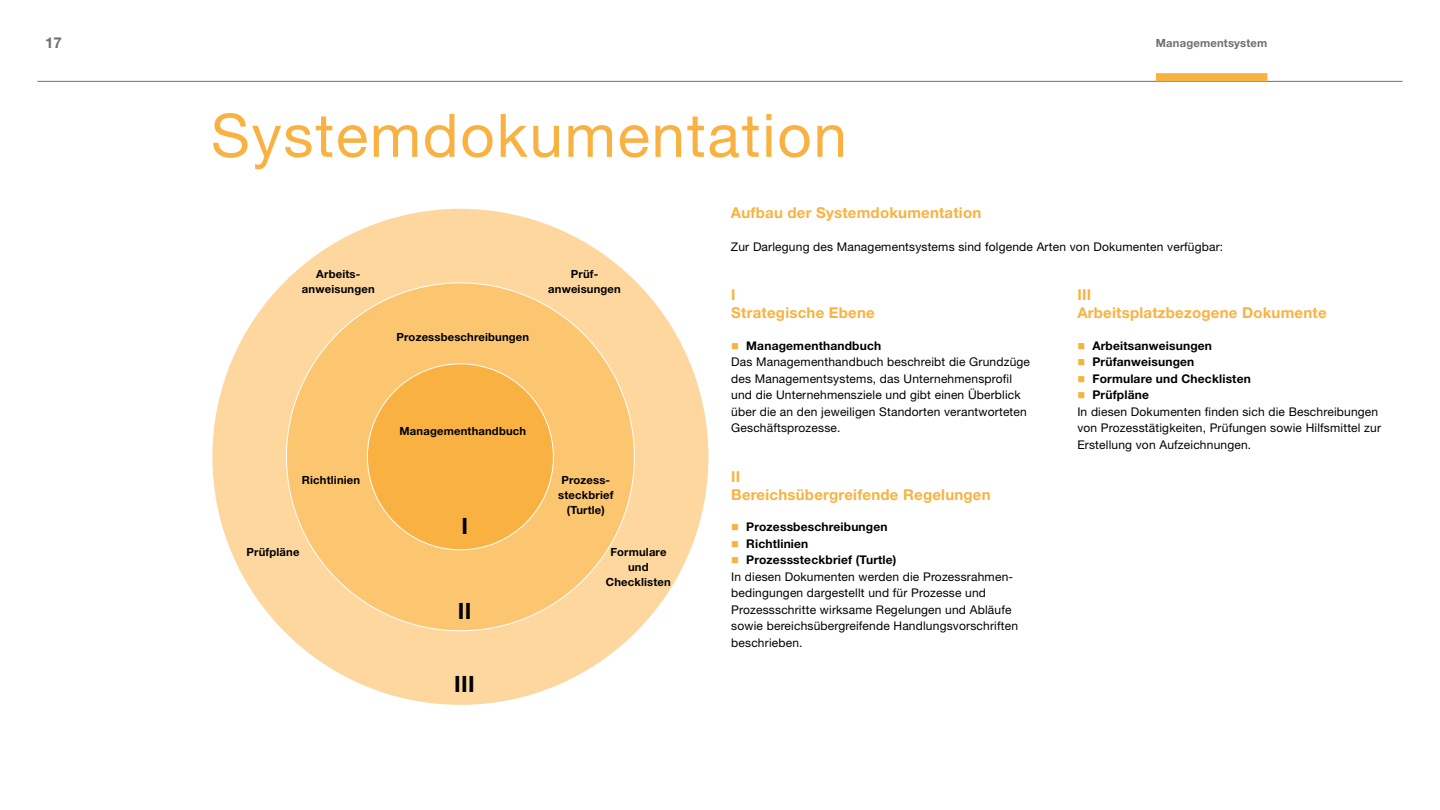
<style>
.page{position:relative;width:1440px;height:810px;background:#fff}
.page>*{position:absolute;margin:0;border:0;box-sizing:border-box;transform-origin:0 0}
.t1{font:60px "Helvetica Neue LT Std";letter-spacing:.03em;color:#f9b241}
.t2{font:700 22.5px "Helvetica Neue LT Std";color:#000}
.t3{font:700 15px/18px "Helvetica Neue LT Std";letter-spacing:.015em;color:#f9b241}
.t4{font:700 15px "Helvetica Neue LT Std";color:#6f6f6f}
.t5{font:12px/16.5px "Helvetica Neue LT Std";letter-spacing:.015em;color:#000}
.t6{font:700 12px/16.5px "Helvetica Neue LT Std";letter-spacing:.015em;color:#000}
.t7{font:700 11.25px/15px "Helvetica Neue LT Std";letter-spacing:.015em;color:#000;text-align:center}
.t8{font:700 11.25px "Helvetica Neue LT Std";letter-spacing:.015em;color:#6f6f6f}
</style>
<div class="page">
<div style="left:212px;top:209px;width:496px;height:496px;background:#fed79f;border-radius:50%"></div>
<div style="left:286px;top:283px;width:348px;height:348px;background:#fcc570;border-radius:50%"></div>
<div style="left:367px;top:364px;width:186px;height:186px;background:#f9b241;border-radius:50%"></div>
<hr style="left:38px;top:81px;width:1364px;height:1px;background:#6f6f6f">
<div style="left:1156px;top:73px;width:111px;height:8px;background:#f9b241"></div>
<p class="t4" style="left:45px;top:34px;width:18px">17</p>
<p class="t8" style="left:1156px;top:36px;width:113px">Managementsystem</p>
<h1 class="t1" style="left:211px;top:100px;width:637px">Systemdokumentation</h1>
<p class="t7" style="left:302px;top:266px;width:74px">Arbeits&shy;anweisungen</p>
<p class="t7" style="left:397px;top:329px;width:134px">Prozessbeschreibungen</p>
<p class="t7" style="left:548px;top:266px;width:74px">Prüf&shy;anweisungen</p>
<p class="t7" style="left:400px;top:424px;width:128px">Managementhandbuch</p>
<p class="t7" style="left:302px;top:472px;width:60px">Richtlinien</p>
<p class="t7" style="left:558px;top:472px;width:57px">Prozess&shy;steckbrief (Turtle)</p>
<p class="t7" style="left:247px;top:544px;width:55px">Prüfpläne</p>
<h2 class="t2" style="left:461px;top:512px;width:8px">I</h2>
<h2 class="t2" style="left:458px;top:597px;width:15px">II</h2>
<h2 class="t2" style="left:454px;top:670px;width:22px">III</h2>
<p class="t7" style="left:606px;top:544px;width:67px">Formulare und<br>Checklisten</p>
<p class="t3" style="left:731px;top:203px;width:252px">Aufbau der Systemdokumentation</p>
<p class="t5" style="left:731px;top:238px;width:494px">Zur Darlegung des Managementsystems sind folgende Arten von Dokumenten verfügbar:</p>
<p class="t3" style="left:731px;top:285px;width:145px">I<br>Strategische Ebene</p>
<p class="t6" style="left:746px;top:337px;width:137px">Managementhandbuch</p>
<p class="t5" style="left:731px;top:353px;width:300px">Das Managementhandbuch beschreibt die Grundzüge des Managementsystems, das Unternehmensprofil und die Unternehmensziele und gibt einen Überblick über die an den jeweiligen Standorten verantworteten Geschäftsprozesse.</p>
<p class="t3" style="left:731px;top:467px;width:261px">II<br>Bereichsübergreifende Regelungen</p>
<p class="t6" style="left:746px;top:518px;width:152px">Prozessbeschreibungen<br>Richtlinien<br>Prozesssteckbrief (Turtle)</p>
<p class="t5" style="left:731px;top:568px;width:288px">In diesen Dokumenten werden die Prozessrahmen&shy;bedingungen dargestellt und für Prozesse und Prozessschritte wirksame Regelungen und Abläufe sowie bereichsübergreifende Handlungsvorschriften beschrieben.</p>
<p class="t3" style="left:1077px;top:285px;width:251px">III<br>Arbeitsplatzbezogene Dokumente</p>
<p class="t6" style="left:1092px;top:337px;width:160px">Arbeitsanweisungen<br>Prüfanweisungen<br>Formulare und Checklisten<br>Prüfpläne</p>
<p class="t5" style="left:1077px;top:403px;width:305px">In diesen Dokumenten finden sich die Beschreibungen von Prozesstätigkeiten, Prüfungen sowie Hilfsmittel zur<br>Erstellung von Aufzeichnungen.</p>
</div>
